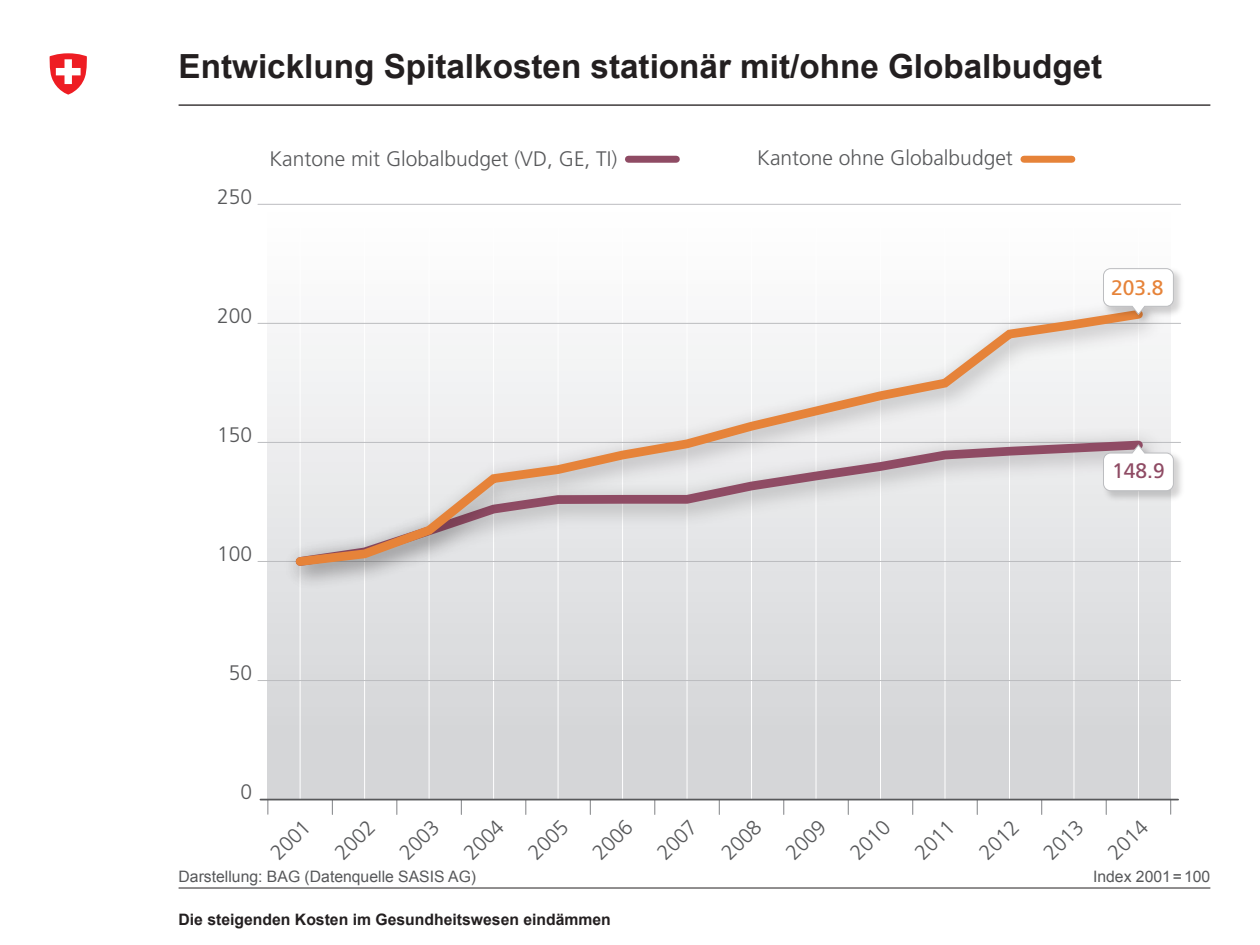
<style>
.page{position:relative;width:1260px;height:945px;background:#fff}
.page>*{position:absolute;margin:0;border:0;box-sizing:border-box;transform-origin:0 0}
.t1{font:700 33.25px "Arial";color:#231f20}
.t2{font:300 21px "Frutiger";color:#57585a}
.t3{font:21px "Frutiger";color:#8f4b64}
.t4{font:21px "Frutiger";color:#e68339}
.t5{font:15.75px "Arial";color:#57585a}
.t6{font:700 15.75px "Arial";color:#231f20}
</style>
<div class="page">
<svg style="left:49px;top:53px;width:38px;height:42px"></svg>
<hr style="left:179px;top:888px;width:1031px;height:1px;background:#231f20">
<hr style="left:179px;top:104px;width:1031px;height:2px;background:#231f20">
<div style="left:628px;top:156px;width:48px;height:7px;background:#8f4b64"></div>
<div style="left:1024px;top:156px;width:48px;height:7px;background:#e68339"></div>
<div style="left:268px;top:204px;width:903px;height:596px;background:linear-gradient(to bottom,#fff,#d0d2d4)"></div>
<hr style="left:300px;top:204px;width:1px;height:596px;background:#fff">
<hr style="left:364px;top:204px;width:1px;height:596px;background:#fff">
<hr style="left:429px;top:204px;width:1px;height:596px;background:#fff">
<hr style="left:493px;top:204px;width:1px;height:596px;background:#fff">
<hr style="left:558px;top:204px;width:1px;height:596px;background:#fff">
<hr style="left:622px;top:204px;width:1px;height:596px;background:#fff">
<hr style="left:687px;top:204px;width:1px;height:596px;background:#fff">
<hr style="left:751px;top:204px;width:1px;height:596px;background:#fff">
<hr style="left:816px;top:204px;width:1px;height:596px;background:#fff">
<hr style="left:880px;top:204px;width:1px;height:596px;background:#fff">
<hr style="left:945px;top:204px;width:1px;height:596px;background:#fff">
<hr style="left:1009px;top:204px;width:1px;height:596px;background:#fff">
<hr style="left:1074px;top:204px;width:1px;height:596px;background:#fff">
<hr style="left:1138px;top:204px;width:1px;height:596px;background:#fff">
<hr style="left:258px;top:680px;width:923px;height:1px;background:#bcbdc0">
<hr style="left:258px;top:561px;width:923px;height:1px;background:#bcbdc0">
<hr style="left:258px;top:442px;width:923px;height:1px;background:#bcbdc0">
<hr style="left:258px;top:323px;width:923px;height:1px;background:#bcbdc0">
<hr style="left:258px;top:204px;width:923px;height:1px;background:#bcbdc0">
<svg style="left:1170px;top:800px;width:1px;height:14px"></svg>
<svg style="left:268px;top:800px;width:1px;height:14px"></svg>
<svg style="left:332px;top:800px;width:1px;height:14px"></svg>
<svg style="left:719px;top:800px;width:1px;height:14px"></svg>
<svg style="left:783px;top:800px;width:1px;height:14px"></svg>
<svg style="left:848px;top:800px;width:1px;height:14px"></svg>
<svg style="left:912px;top:800px;width:1px;height:14px"></svg>
<svg style="left:977px;top:800px;width:1px;height:14px"></svg>
<svg style="left:1041px;top:800px;width:1px;height:14px"></svg>
<svg style="left:1106px;top:800px;width:1px;height:14px"></svg>
<svg style="left:397px;top:800px;width:1px;height:14px"></svg>
<svg style="left:461px;top:800px;width:1px;height:14px"></svg>
<svg style="left:526px;top:800px;width:1px;height:14px"></svg>
<svg style="left:590px;top:800px;width:1px;height:14px"></svg>
<svg style="left:655px;top:800px;width:1px;height:14px"></svg>
<hr style="left:260px;top:799px;width:918px;height:1px;background:#57585a">
<img style="left:273px;top:287px;width:902px;height:312px">
<svg style="left:290px;top:304px;width:858px;height:267px"></svg>
<img style="left:1095px;top:266px;width:86px;height:63px">
<svg style="left:1103px;top:268px;width:71px;height:47px"></svg>
<h1 class="t1" style="left:179px;top:44px;width:925px">Entwicklung Spitalkosten stationär mit/ohne Globalbudget</h1>
<p class="t2" style="left:217px;top:185px;width:37px">250</p>
<p class="t2" style="left:269px;top:147px;width:349px">Kantone mit Globalbudget (VD, GE, TI)</p>
<p class="t2" style="left:757px;top:146px;width:257px">Kantone ohne Globalbudget</p>
<p class="t2" style="left:217px;top:304px;width:37px">200</p>
<p class="t2" style="left:217px;top:423px;width:37px">150</p>
<p class="t2" style="left:217px;top:542px;width:37px">100</p>
<p class="t2" style="left:229px;top:661px;width:25px">50</p>
<p class="t4" style="left:1111px;top:275px;width:54px">203.8</p>
<p class="t3" style="left:1112px;top:459px;width:54px">148.9</p>
<p class="t2" style="left:240px;top:780px;width:13px">0</p>
<p class="t2" style="left:266px;top:848px;width:48px;rotate:-45deg">2001</p>
<p class="t2" style="left:330px;top:848px;width:48px;rotate:-45deg">2002</p>
<p class="t2" style="left:395px;top:848px;width:48px;rotate:-45deg">2003</p>
<p class="t2" style="left:459px;top:848px;width:48px;rotate:-45deg">2004</p>
<p class="t2" style="left:523px;top:848px;width:48px;rotate:-45deg">2005</p>
<p class="t2" style="left:588px;top:848px;width:48px;rotate:-45deg">2006</p>
<p class="t2" style="left:652px;top:848px;width:48px;rotate:-45deg">2007</p>
<p class="t2" style="left:717px;top:848px;width:48px;rotate:-45deg">2008</p>
<p class="t2" style="left:781px;top:848px;width:48px;rotate:-45deg">2009</p>
<p class="t2" style="left:845px;top:848px;width:48px;rotate:-45deg">2010</p>
<p class="t2" style="left:910px;top:848px;width:48px;rotate:-45deg">2011</p>
<p class="t2" style="left:974px;top:848px;width:48px;rotate:-45deg">2012</p>
<p class="t2" style="left:1039px;top:848px;width:48px;rotate:-45deg">2013</p>
<p class="t2" style="left:1103px;top:848px;width:48px;rotate:-45deg">2014</p>
<p class="t5" style="left:179px;top:866px;width:299px">Darstellung: BAG (Datenquelle SASIS AG)</p>
<p class="t5" style="left:1093px;top:866px;width:119px">Index 2001=100</p>
<p class="t6" style="left:179px;top:909px;width:434px">Die steigenden Kosten im Gesundheitswesen eindämmen</p>
</div>
